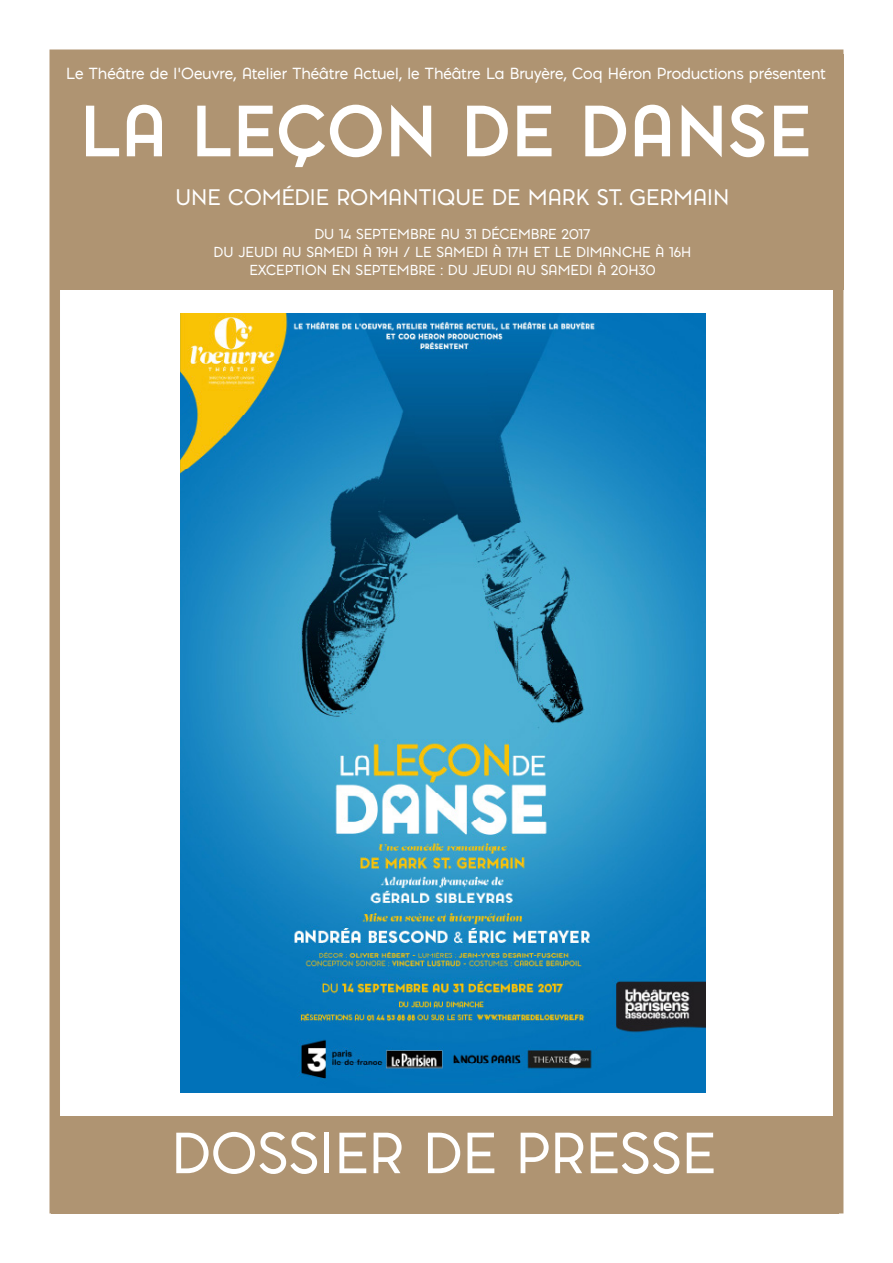
<style>
.page{position:relative;width:893px;height:1263px;background:#fff}
.page>*{position:absolute;margin:0;border:0;box-sizing:border-box;transform-origin:0 0}
.t1{font:700 67.5px "Pontiac";color:#fff}
.t2{font:54px "Pontiac";color:#fff}
.t3{font:21px "Pontiac";color:#fff}
.t4{font:15px "Pontiac";color:#fff}
.t5{font:13.5px "Pontiac";color:#fff}
</style>
<div class="page">
<div style="left:50px;top:50px;width:793px;height:1163px;border:10px solid #af9472"></div>
<div style="left:56px;top:54px;width:787px;height:236px;background:#af9472"></div>
<div style="left:51px;top:1116px;width:788px;height:97px;background:#af9472"></div>
<img style="left:180px;top:313px;width:526px;height:779px">
<p class="t4" style="left:66px;top:63px;width:761px">Le Théâtre de l’Oeuvre, Atelier Théâtre Actuel, le Théâtre La Bruyère, Coq Héron Productions présentent</p>
<p class="t1" style="left:80px;top:82px;width:734px">LA LEÇON DE DANSE</p>
<p class="t3" style="left:176px;top:181px;width:555px">UNE COMÉDIE ROMANTIQUE DE MARK ST. GERMAIN</p>
<p class="t5" style="left:314px;top:224px;width:278px">DU 14 SEPTEMBRE AU 31 DÉCEMBRE 2017</p>
<p class="t5" style="left:214px;top:242px;width:479px">DU JEUDI AU SAMEDI À 19H / LE SAMEDI À 17H ET LE DIMANCHE À 16H</p>
<p class="t5" style="left:249px;top:260px;width:408px">EXCEPTION EN SEPTEMBRE : DU JEUDI AU SAMEDI À 20H30</p>
<p class="t2" style="left:171px;top:1114px;width:546px">DOSSIER DE PRESSE</p>
</div>
